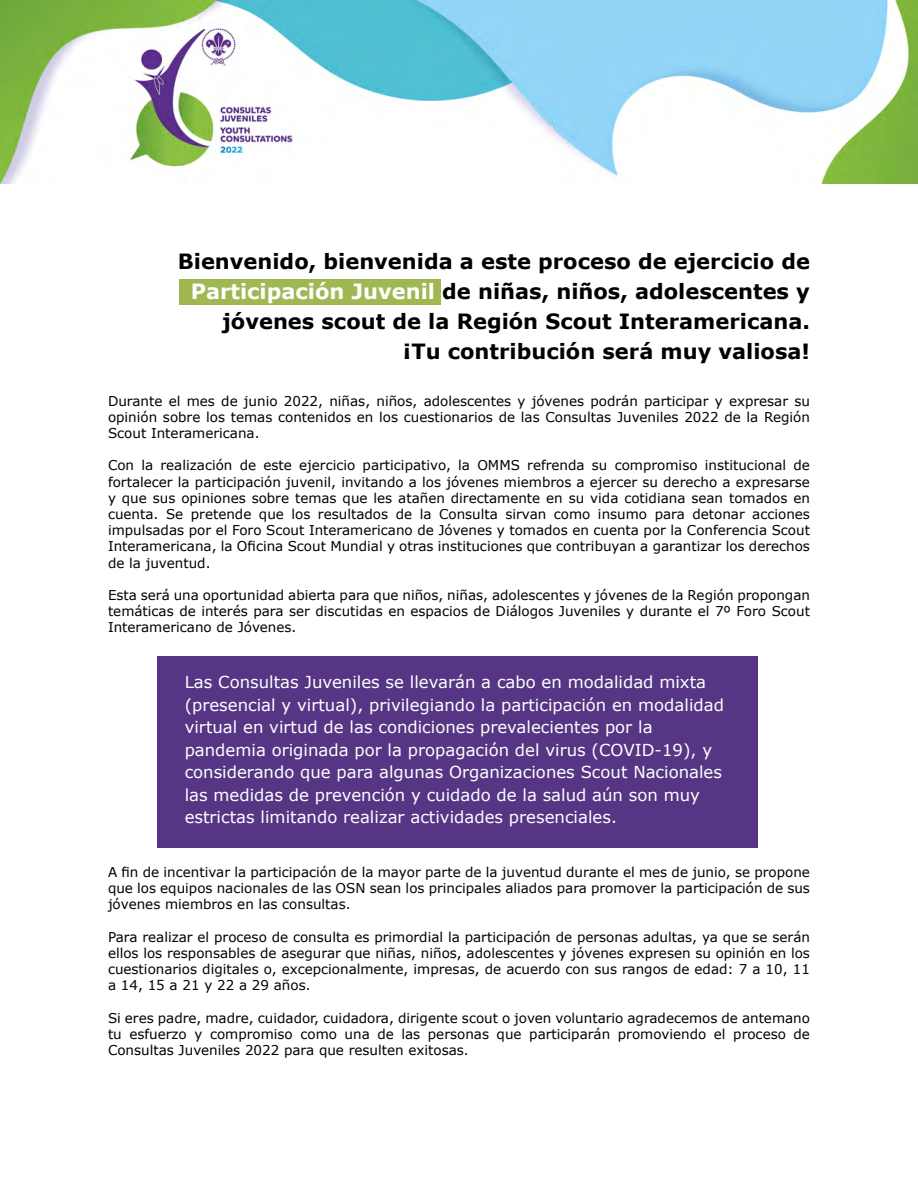
<style>
.page{position:relative;width:918px;height:1188px;background:#fff}
.page>*{position:absolute;margin:0;border:0;box-sizing:border-box;transform-origin:0 0}
.t1{font:700 21px/30px "Verdana";color:#000;text-align:right}
.t2{font:16.5px/22.5px "Verdana";color:#fff}
.t3{font:13.5px/16.2px "Verdana";color:#000;text-align:justify}
.s1{color:#fff}
</style>
<div class="page">
<img style="left:0;top:0;width:918px;height:184px">
<div style="left:158px;top:656px;width:600px;height:192px;background:#563684"></div>
<div style="left:179px;top:279px;width:262px;height:25px;background:#a1b752"></div>
<h1 class="t1" style="left:178px;top:246px;width:634px">Bienvenido, bienvenida a este proceso de ejercicio de <span class="s1">Participación Juvenil</span> de niñas, niños, adolescentes y jóvenes scout de la Región Scout Interamericana.<br>¡Tu contribución será muy valiosa!</h1>
<p class="t3" style="left:108px;top:393px;width:704px">Durante el mes de junio 2022, niñas, niños, adolescentes y jóvenes podrán participar y expresar su opinión sobre los temas contenidos en los cuestionarios de las Consultas Juveniles 2022 de la Región Scout Interamericana.</p>
<p class="t3" style="left:108px;top:458px;width:704px">Con la realización de este ejercicio participativo, la OMMS refrenda su compromiso institucional de fortalecer la participación juvenil, invitando a los jóvenes miembros a ejercer su derecho a expresarse y que sus opiniones sobre temas que les atañen directamente en su vida cotidiana sean tomados en cuenta. Se pretende que los resultados de la Consulta sirvan como insumo para detonar acciones impulsadas por el Foro Scout Interamericano de Jóvenes y tomados en cuenta por la Conferencia Scout Interamericana, la Oficina Scout Mundial y otras instituciones que contribuyan a garantizar los derechos de la juventud.</p>
<p class="t3" style="left:108px;top:587px;width:704px">Esta será una oportunidad abierta para que niños, niñas, adolescentes y jóvenes de la Región propongan temáticas de interés para ser discutidas en espacios de Diálogos Juveniles y durante el 7º Foro Scout Interamericano de Jóvenes.</p>
<p class="t2" style="left:185px;top:671px;width:541px">Las Consultas Juveniles se llevarán a cabo en modalidad mixta (presencial y virtual), privilegiando la participación en modalidad virtual en virtud de las condiciones prevalecientes por la pandemia originada por la propagación del virus (COVID-19), y considerando que para algunas Organizaciones Scout Nacionales las medidas de prevención y cuidado de la salud aún son muy estrictas limitando realizar actividades presenciales.</p>
<p class="t3" style="left:108px;top:864px;width:704px">A fin de incentivar la participación de la mayor parte de la juventud durante el mes de junio, se propone que los equipos nacionales de las OSN sean los principales aliados para promover la participación de sus jóvenes miembros en las consultas.</p>
<p class="t3" style="left:108px;top:929px;width:704px">Para realizar el proceso de consulta es primordial la participación de personas adultas, ya que se serán ellos los responsables de asegurar que niñas, niños, adolescentes y jóvenes expresen su opinión en los cuestionarios digitales o, excepcionalmente, impresas, de acuerdo con sus rangos de edad: 7 a 10, 11 a 14, 15 a 21 y 22 a 29 años.</p>
<p class="t3" style="left:108px;top:1010px;width:704px">Si eres padre, madre, cuidador, cuidadora, dirigente scout o joven voluntario agradecemos de antemano tu esfuerzo y compromiso como una de las personas que participarán promoviendo el proceso de Consultas Juveniles 2022 para que resulten exitosas.</p>
</div>
